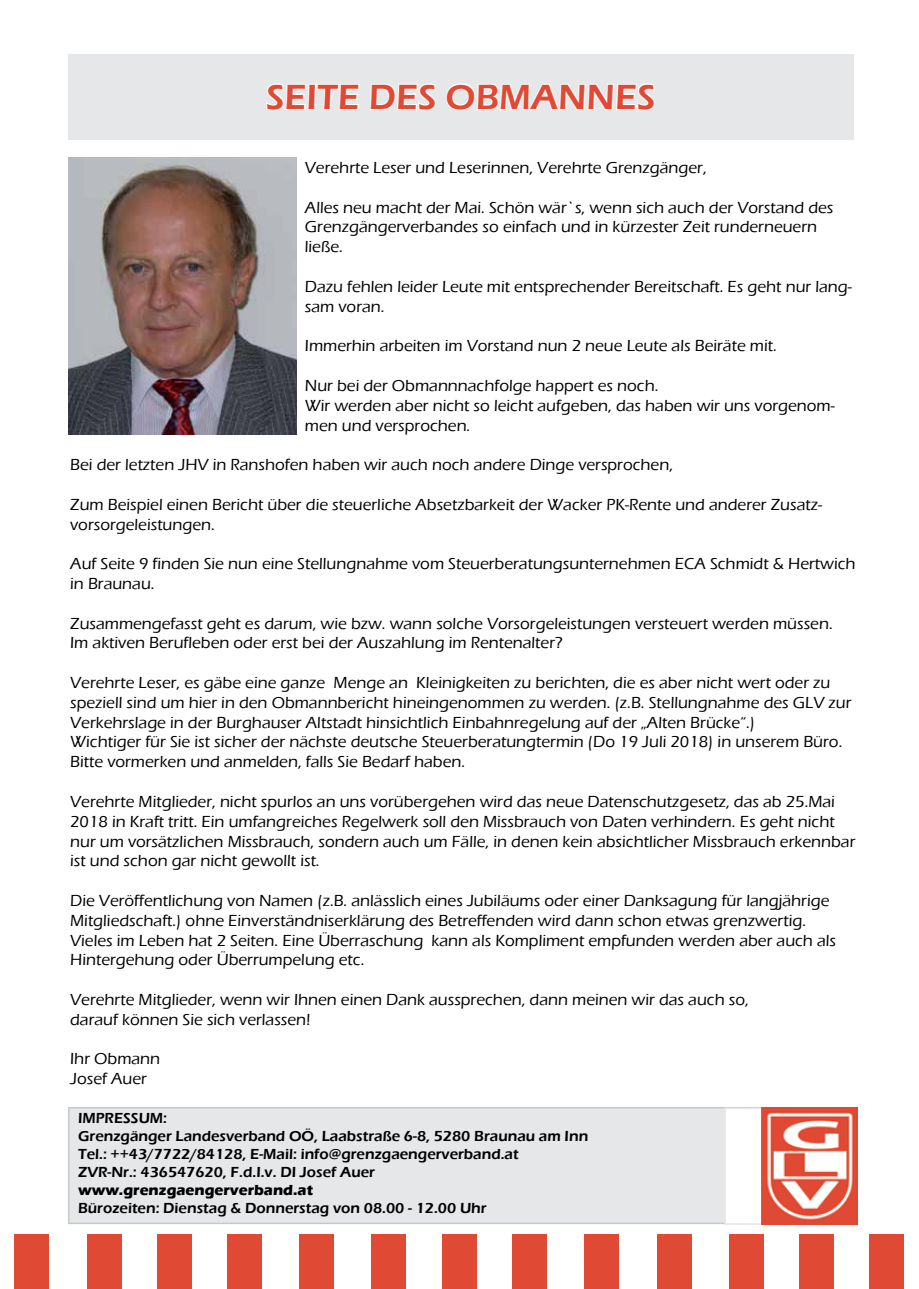
<style>
.page{position:relative;width:919px;height:1289px;background:#fff}
.page>*{position:absolute;margin:0;border:0;box-sizing:border-box;transform-origin:0 0}
.t1{font:600 36px "Eras ITC";color:#e04a34}
.t2{font:500 16.5px/19.8px "Eras ITC";color:#000}
.t3{font:600 15px/18px "Eras ITC";color:#000}
.t4{font:700 15px "Eras ITC";color:#000}
</style>
<div class="page">
<div style="left:69px;top:1107px;width:783px;height:116px;background:#e6e7e8"></div>
<div style="left:68px;top:1106px;width:785px;height:118px;border:2px solid #c7c8ca"></div>
<img style="left:68px;top:157px;width:228px;height:277px">
<div style="left:68px;top:54px;width:785px;height:85px;background:#e6e7e8"></div>
<svg style="left:266px;top:83px;width:94px;height:28px"></svg>
<svg style="left:370px;top:83px;width:66px;height:28px"></svg>
<svg style="left:444px;top:83px;width:212px;height:57px"></svg>
<div style="left:14px;top:1234px;width:35px;height:54px;background:#e04a34"></div>
<div style="left:87px;top:1234px;width:35px;height:54px;background:#e04a34"></div>
<div style="left:157px;top:1234px;width:35px;height:54px;background:#e04a34"></div>
<div style="left:299px;top:1234px;width:35px;height:54px;background:#e04a34"></div>
<div style="left:371px;top:1234px;width:35px;height:54px;background:#e04a34"></div>
<div style="left:442px;top:1234px;width:35px;height:54px;background:#e04a34"></div>
<div style="left:512px;top:1234px;width:35px;height:54px;background:#e04a34"></div>
<div style="left:584px;top:1234px;width:35px;height:54px;background:#e04a34"></div>
<div style="left:227px;top:1234px;width:35px;height:54px;background:#e04a34"></div>
<div style="left:656px;top:1234px;width:35px;height:54px;background:#e04a34"></div>
<div style="left:729px;top:1234px;width:35px;height:54px;background:#e04a34"></div>
<div style="left:799px;top:1234px;width:35px;height:54px;background:#e04a34"></div>
<div style="left:869px;top:1234px;width:35px;height:54px;background:#e04a34"></div>
<div style="left:724px;top:1107px;width:129px;height:117px;background:#fff;border:2px solid #e6e7e8"></div>
<img style="left:761px;top:1106px;width:96px;height:117px">
<h1 class="t1" style="left:266px;top:76px;width:294px">seite des obmann</h1>
<h1 class="t1" style="left:615px;top:76px;width:42px">es</h1>
<p class="t2" style="left:305px;top:158px;width:403px">Verehrte Leser und Leserinnen, Verehrte Grenzgänger,</p>
<p class="t2" style="left:305px;top:197px;width:530px">Alles neu macht der Mai. Schön wär`s, wenn sich auch der Vorstand des<br>Grenzgängerverbandes so einfach und in kürzester Zeit runderneuern ließe.</p>
<p class="t2" style="left:305px;top:276px;width:548px">Dazu fehlen leider Leute mit entsprechender Bereitschaft. Es geht nur lang&shy;sam voran.</p>
<p class="t2" style="left:305px;top:336px;width:473px">Immerhin arbeiten im Vorstand nun 2 neue Leute als Beiräte mit.</p>
<p class="t2" style="left:305px;top:375px;width:531px">Nur bei der Obmannnachfolge happert es noch.<br>Wir werden aber nicht so leicht aufgeben, das haben wir uns vorgenom&shy;men und versprochen.</p>
<p class="t2" style="left:70px;top:455px;width:604px">Bei der letzten JHV in Ranshofen haben wir auch noch andere Dinge versprochen,</p>
<p class="t2" style="left:70px;top:494px;width:753px">Zum Beispiel einen Bericht über die steuerliche Absetzbarkeit der Wacker PK-Rente und anderer Zusatz&shy;vorsorgeleistungen.</p>
<p class="t2" style="left:70px;top:554px;width:786px">Auf Seite 9 finden Sie nun eine Stellungnahme vom Steuerberatungsunternehmen ECA Schmidt &amp; Hertwich in Braunau.</p>
<p class="t2" style="left:70px;top:613px;width:764px">Zusammengefasst geht es darum, wie bzw. wann solche Vorsorgeleistungen versteuert werden müssen.<br>Im aktiven Berufleben oder erst bei der Auszahlung im Rentenalter?</p>
<p class="t2" style="left:70px;top:672px;width:782px">Verehrte Leser, es gäbe eine ganze Menge an Kleinigkeiten zu berichten, die es aber nicht wert oder zu speziell sind um hier in den Obmannbericht hineingenommen zu werden. (z.B. Stellungnahme des GLV zur Verkehrslage in der Burghauser Altstadt hinsichtlich Einbahnregelung auf der „Alten Brücke“.)<br>Wichtiger für Sie ist sicher der nächste deutsche Steuerberatungtermin (Do 19 Juli 2018) in unserem Büro.<br>Bitte vormerken und anmelden, falls Sie Bedarf haben.</p>
<p class="t2" style="left:70px;top:791px;width:786px">Verehrte Mitglieder, nicht spurlos an uns vorübergehen wird das neue Datenschutzgesetz, das ab 25.Mai 2018 in Kraft tritt. Ein umfangreiches Regelwerk soll den Missbrauch von Daten verhindern. Es geht nicht nur um vorsätzlichen Missbrauch, sondern auch um Fälle, in denen kein absichtlicher Missbrauch erkennbar ist und schon gar nicht gewollt ist.</p>
<p class="t2" style="left:70px;top:890px;width:767px">Die Veröffentlichung von Namen (z.B. anlässlich eines Jubiläums oder einer Danksagung für langjährige Mitgliedschaft.) ohne Einverständniserklärung des Betreffenden wird dann schon etwas grenzwertig.<br>Vieles im Leben hat 2 Seiten. Eine Überraschung kann als Kompliment empfunden werden aber auch als Hintergehung oder Überrumpelung etc.</p>
<p class="t2" style="left:70px;top:989px;width:680px">Verehrte Mitglieder, wenn wir Ihnen einen Dank aussprechen, dann meinen wir das auch so, darauf können Sie sich verlassen!</p>
<p class="t2" style="left:70px;top:1049px;width:91px">Ihr Obmann<br>Josef Auer</p>
<p class="t3" style="left:78px;top:1109px;width:511px">Impressum:<br>Grenzgänger Landesverband OÖ, Laabstraße 6-8, 5280 Braunau am Inn Tel.: ++43/7722/84128, E-Mail: info@grenzgaengerverband.at<br>ZVR-Nr.: 436547620, F.d.I.v. DI Josef Auer</p>
<p class="t4" style="left:78px;top:1181px;width:236px">www.grenzgaengerverband.at</p>
<p class="t3" style="left:78px;top:1199px;width:410px">Bürozeiten: Dienstag &amp; Donnerstag von 08.00 - 12.00 Uhr</p>
</div>
